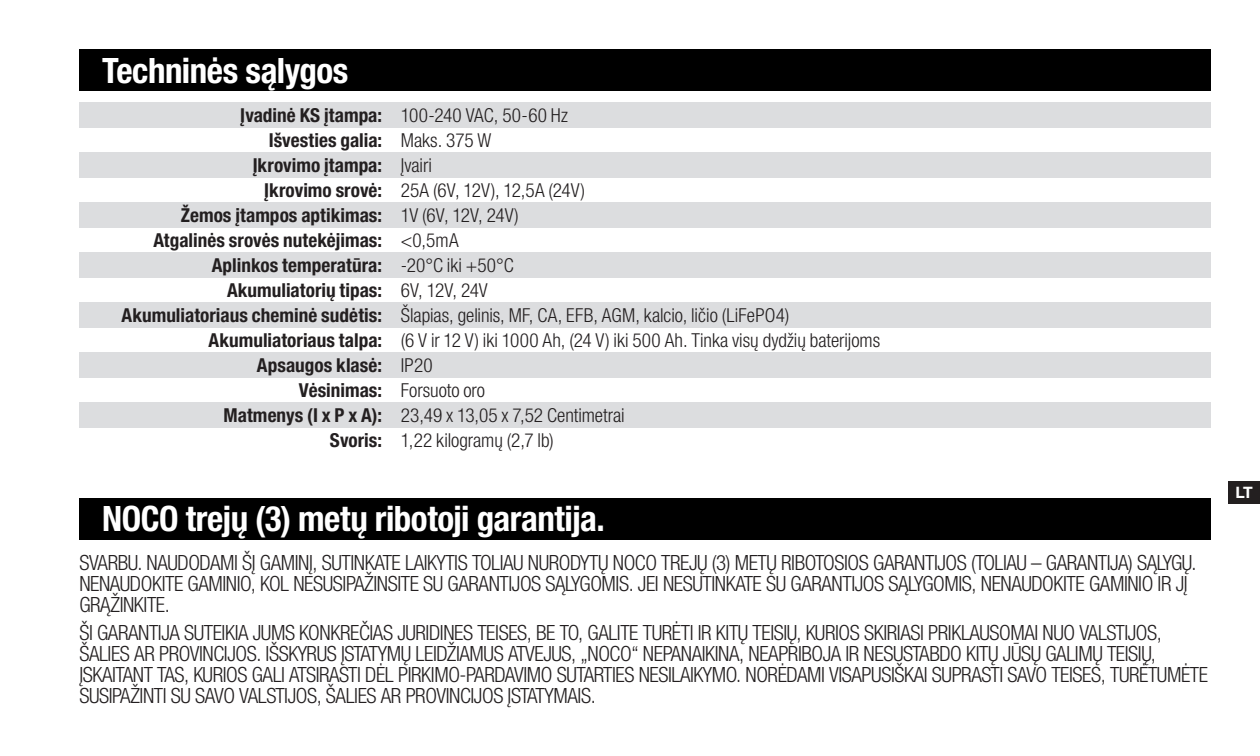
<style>
.page{position:relative;width:1260px;height:756px;background:#fff}
.page>*{position:absolute;margin:0;border:0;box-sizing:border-box;transform-origin:0 0}
.t1{font:700 condensed 35px "Helvetica Neue LTW1 G";letter-spacing:-.015em;color:#fff}
.Body_Paragraph{font:300 condensed 21px/21px "Helvetica Neue LTW1 G";letter-spacing:-.02em;color:#231f20}
.t2{font:300 condensed 19.25px "Helvetica Neue LTW1 G";color:#231f20}
.t3{font:700 condensed 19.25px "Helvetica Neue LTW1 G";color:#231f20}
.t4{font:700 15.75px "Helvetica Neue LT Std";color:#fff}
</style>
<div class="page">
<div style="left:1228px;top:481px;width:32px;height:23px;background:#231f20"></div>
<div style="left:79px;top:103px;width:1131px;height:25px;background:#dcdddf"></div>
<div style="left:79px;top:203px;width:1131px;height:25px;background:#dcdddf"></div>
<div style="left:79px;top:303px;width:1131px;height:25px;background:#dcdddf"></div>
<div style="left:79px;top:403px;width:1131px;height:25px;background:#dcdddf"></div>
<div style="left:79px;top:153px;width:1131px;height:25px;background:#dcdddf"></div>
<div style="left:79px;top:253px;width:1131px;height:25px;background:#dcdddf"></div>
<div style="left:79px;top:353px;width:1131px;height:25px;background:#dcdddf"></div>
<div style="left:79px;top:50px;width:1131px;height:41px;background:#000"></div>
<div style="left:79px;top:498px;width:1131px;height:42px;background:#000"></div>
<p class="t1" style="left:102px;top:49px;width:248px">Techninės sąlygos</p>
<p class="t3" style="left:240px;top:104px;width:143px">Įvadinė KS įtampa:</p>
<p class="t2" style="left:401px;top:104px;width:169px">100-240 VAC, 50-60 Hz</p>
<p class="t3" style="left:269px;top:129px;width:115px">Išvesties galia:</p>
<p class="t2" style="left:401px;top:129px;width:92px">Maks. 375 W</p>
<p class="t3" style="left:253px;top:154px;width:131px">Įkrovimo įtampa:</p>
<p class="t2" style="left:401px;top:154px;width:33px">Įvairi</p>
<p class="t3" style="left:264px;top:179px;width:119px">Įkrovimo srovė:</p>
<p class="t2" style="left:401px;top:179px;width:186px">25A (6V, 12V), 12,5A (24V)</p>
<p class="t3" style="left:181px;top:204px;width:203px">Žemos įtampos aptikimas:</p>
<p class="t2" style="left:401px;top:204px;width:120px">1V (6V, 12V, 24V)</p>
<p class="t3" style="left:153px;top:229px;width:230px">Atgalinės srovės nutekėjimas:</p>
<p class="t2" style="left:401px;top:229px;width:59px">&lt;0,5mA</p>
<p class="t3" style="left:212px;top:254px;width:172px">Aplinkos temperatūra:</p>
<p class="t2" style="left:401px;top:254px;width:115px">-20°C iki +50°C</p>
<p class="t3" style="left:227px;top:279px;width:157px">Akumuliatorių tipas:</p>
<p class="t2" style="left:401px;top:279px;width:89px">6V, 12V, 24V</p>
<p class="t3" style="left:122px;top:304px;width:262px">Akumuliatoriaus cheminė sudėtis:</p>
<p class="t2" style="left:401px;top:304px;width:390px">Šlapias, gelinis, MF, CA, EFB, AGM, kalcio, ličio (LiFePO4)</p>
<p class="t3" style="left:209px;top:329px;width:175px">Akumuliatoriaus talpa:</p>
<p class="t2" style="left:401px;top:329px;width:481px">(6 V ir 12 V) iki 1000 Ah, (24 V) iki 500 Ah. Tinka visų dydžių baterijoms</p>
<p class="t3" style="left:257px;top:354px;width:127px">Apsaugos klasė:</p>
<p class="t2" style="left:401px;top:354px;width:34px">IP20</p>
<p class="t3" style="left:299px;top:379px;width:85px">Vėsinimas:</p>
<p class="t2" style="left:401px;top:379px;width:86px">Forsuoto oro</p>
<p class="t3" style="left:224px;top:404px;width:160px">Matmenys (I x P x A):</p>
<p class="t2" style="left:401px;top:404px;width:226px">23,49 x 13,05 x 7,52 Centimetrai</p>
<p class="t3" style="left:330px;top:429px;width:54px">Svoris:</p>
<p class="t2" style="left:401px;top:429px;width:154px">1,22 kilogramų (2,7 lb)</p>
<p class="t1" style="left:102px;top:498px;width:504px">NOCO trejų (3) metų ribotoji garantija.</p>
<p class="Body_Paragraph" style="left:79px;top:552px;width:1119px">SVARBU. NAUDODAMI ŠĮ GAMINĮ, SUTINKATE LAIKYTIS TOLIAU NURODYTŲ NOCO TREJŲ (3) METŲ RIBOTOSIOS GARANTIJOS (TOLIAU – GARANTIJA) SĄLYGŲ.<br>NENAUDOKITE GAMINIO, KOL NESUSIPAŽINSITE SU GARANTIJOS SĄLYGOMIS. JEI NESUTINKATE SU GARANTIJOS SĄLYGOMIS, NENAUDOKITE GAMINIO IR JĮ<br>GRĄŽINKITE.</p>
<p class="Body_Paragraph" style="left:79px;top:622px;width:1130px">ŠI GARANTIJA SUTEIKIA JUMS KONKREČIAS JURIDINES TEISES, BE TO, GALITE TURĖTI IR KITŲ TEISIŲ, KURIOS SKIRIASI PRIKLAUSOMAI NUO VALSTIJOS, ŠALIES AR PROVINCIJOS. IŠSKYRUS ĮSTATYMŲ LEIDŽIAMUS ATVEJUS, „NOCO“ NEPANAIKINA, NEAPRIBOJA IR NESUSTABDO KITŲ JŪSŲ GALIMŲ TEISIŲ, ĮSKAITANT TAS, KURIOS GALI ATSIRASTI DĖL PIRKIMO-PARDAVIMO SUTARTIES NESILAIKYMO. NORĖDAMI VISAPUSIŠKAI SUPRASTI SAVO TEISES, TURĖTUMĖTE SUSIPAŽINTI SU SAVO VALSTIJOS, ŠALIES AR PROVINCIJOS ĮSTATYMAIS.</p>
<p class="t4" style="left:1236px;top:483px;width:19px">LT</p>
</div>
